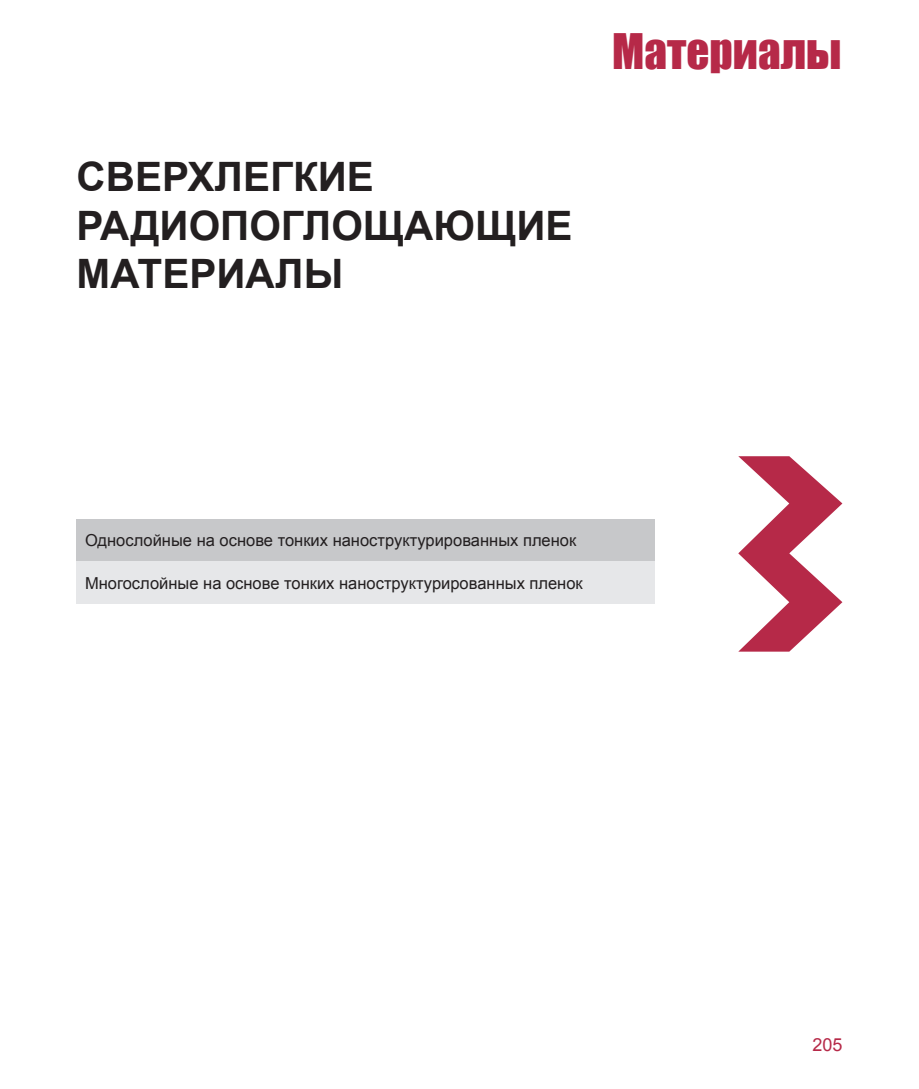
<style>
.page{position:relative;width:919px;height:1089px;background:#fff}
.page>*{position:absolute;margin:0;border:0;box-sizing:border-box;transform-origin:0 0}
.t1{font:45px "Impact";color:#b62948}
.t2{font:700 40.5px/48.6px "Arial";color:#231f20}
.t3{font:18px "Arial";color:#b62948}
.t4{font:16.5px "Arial";color:#231f20}
</style>
<div class="page">
<div style="left:77px;top:519px;width:577px;height:42px;background:#c7c8ca"></div>
<div style="left:77px;top:561px;width:577px;height:43px;background:#e6e7e9"></div>
<svg style="left:738px;top:456px;width:104px;height:195px"></svg>
<h2 class="t2" style="left:77px;top:154px;width:497px">Сверхлегкие радиопоглощающие материалы</h2>
<h1 class="t1" style="left:612px;top:17px;width:231px">Материалы</h1>
<p class="t4" style="left:85px;top:529px;width:492px">Однослойные на основе тонких наноструктурированных пленок</p>
<p class="t4" style="left:85px;top:572px;width:499px">Многослойные на основе тонких наноструктурированных пленок</p>
<p class="t3" style="left:812px;top:1032px;width:32px">205</p>
</div>
